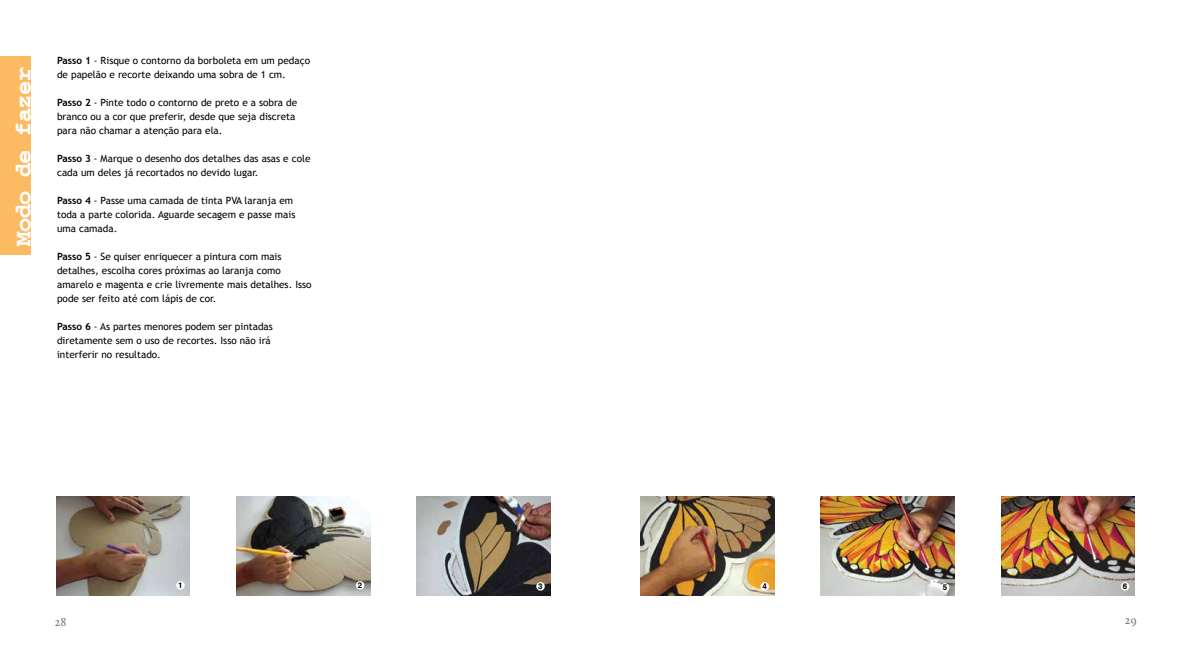
<style>
.page{position:relative;width:1191px;height:652px;background:#fff}
.page>*{position:absolute;margin:0;border:0;box-sizing:border-box;transform-origin:0 0}
.t1{font:24px "Alphabet";color:#fff}
.t2{font:12px "Calluna";color:#6d6e71}
.t3{font:10px/14px "Trebuchet MS";color:#000}
.t4{font:700 8px "Helvetica";color:#000}
.s1{font-weight:700}
</style>
<div class="page">
<img style="left:57px;top:496px;width:133px;height:99px">
<img style="left:237px;top:496px;width:133px;height:99px">
<img style="left:417px;top:496px;width:133px;height:99px">
<div style="left:176px;top:581px;width:9px;height:9px;background:#fff;border-radius:50%"></div>
<div style="left:356px;top:581px;width:8px;height:9px;background:#fff;border-radius:50%"></div>
<div style="left:536px;top:582px;width:9px;height:9px;background:#fff;border-radius:50%"></div>
<img style="left:641px;top:496px;width:133px;height:99px">
<img style="left:1001px;top:496px;width:133px;height:99px">
<img style="left:821px;top:496px;width:133px;height:99px">
<div style="left:760px;top:582px;width:9px;height:9px;background:#fff;border-radius:50%"></div>
<div style="left:941px;top:583px;width:8px;height:9px;background:#fff;border-radius:50%"></div>
<div style="left:1120px;top:582px;width:9px;height:9px;background:#fff;border-radius:50%"></div>
<div style="left:0;top:57px;width:30px;height:198px;background:#fcba63"></div>
<h1 class="t1" style="left:11px;top:246px;width:180px;rotate:-90deg">Modo de fazer</h1>
<p class="t3" style="left:57px;top:53px;width:254px"><span class="s1">Passo 1</span> - Risque o contorno da borboleta em um pedaço de papelão e recorte deixando uma sobra de 1 cm.</p>
<p class="t3" style="left:57px;top:95px;width:242px"><span class="s1">Passo 2</span> - Pinte todo o contorno de preto e a sobra de branco ou a cor que preferir, desde que seja discreta para não chamar a atenção para ela.</p>
<p class="t3" style="left:57px;top:151px;width:255px"><span class="s1">Passo 3</span> - Marque o desenho dos detalhes das asas e cole cada um deles já recortados no devido lugar.</p>
<p class="t3" style="left:57px;top:193px;width:240px"><span class="s1">Passo 4</span> - Passe uma camada de tinta PVA laranja em toda a parte colorida. Aguarde secagem e passe mais uma camada.</p>
<p class="t3" style="left:57px;top:249px;width:256px"><span class="s1">Passo 5</span> - Se quiser enriquecer a pintura com mais detalhes, escolha cores próximas ao laranja como amarelo e magenta e crie livremente mais detalhes. Isso pode ser feito até com lápis de cor.</p>
<p class="t3" style="left:57px;top:319px;width:217px"><span class="s1">Passo 6</span> - As partes menores podem ser pintadas diretamente sem o uso de recortes. Isso não irá interferir no resultado.</p>
<p class="t4" style="left:178px;top:580px;width:6px">1</p>
<p class="t4" style="left:358px;top:580px;width:6px">2</p>
<p class="t4" style="left:538px;top:581px;width:6px">3</p>
<p class="t4" style="left:762px;top:581px;width:6px">4</p>
<p class="t4" style="left:943px;top:582px;width:6px">5</p>
<p class="t4" style="left:1122px;top:581px;width:6px">6</p>
<p class="t2" style="left:55px;top:615px;width:13px">28</p>
<p class="t2" style="left:1124px;top:613px;width:13px">29</p>
</div>
